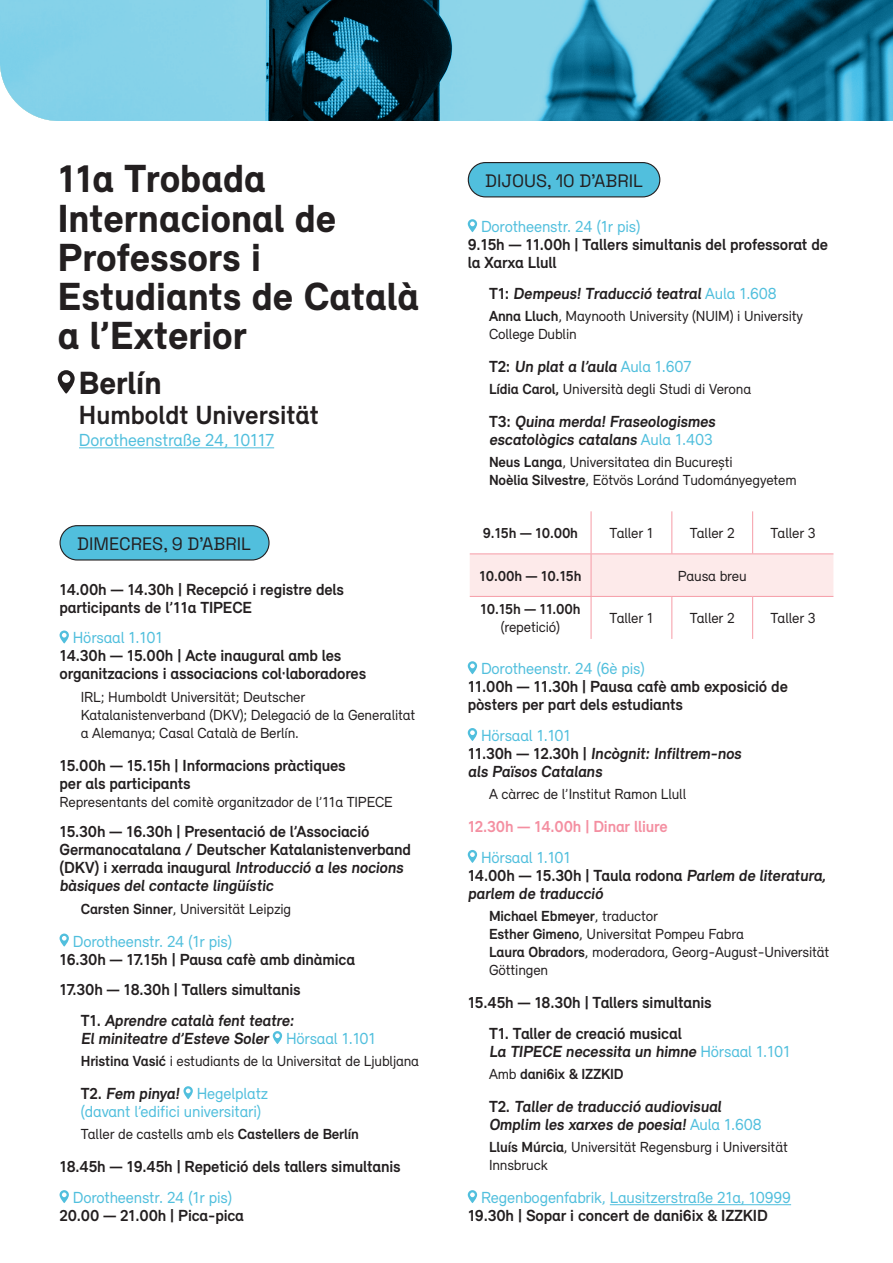
<style>
.page{position:relative;width:893px;height:1263px;background:#fff}
.page>*{position:absolute;margin:0;border:0;box-sizing:border-box;transform-origin:0 0}
.t1{font:900 40.35px/39.3px "Relevant";color:#231f20}
.t2{font:900 33px "Relevant";color:#231f20}
.t3{font:700 27px "Relevant";color:#231f20}
.DATA{font:300 18px "Space Grotesk";color:#231f20}
.t4{font:18px "Relevant";letter-spacing:-.01em;color:#51bfdd}
.TIT_activitat{font:700 16.5px/18px "Relevant";letter-spacing:-.01em;color:#231f20}
.TIT_activitat-2{font:16.5px/18px "Relevant";letter-spacing:-.01em;color:#51bfdd}
.TIT_activitat-3{font:700 16.5px "Relevant";letter-spacing:-.01em;color:#f48fa1}
.LLOC{font:15px/18px "Relevant";letter-spacing:-.01em;color:#231f20}
.LLOC-2{font:700 15px/18px "Relevant";letter-spacing:-.01em;color:#231f20;text-align:center}
.TIT_activitat-4{font:15px "Relevant";letter-spacing:-.01em;color:#231f20}
.s1{font-weight:400;color:#51bfdd}
.s2{font-weight:700}
.s3{font-weight:400}
.s4{font-weight:700;color:#231f20}
</style>
<div class="page">
<div style="left:60px;top:526px;width:209px;height:34px;background:#51bfdd;border-radius:17px"></div>
<div style="left:60px;top:525px;width:210px;height:35px;border:1px solid #231f20;border-radius:17px"></div>
<svg style="left:60px;top:630px;width:9px;height:13px"></svg>
<svg style="left:60px;top:933px;width:9px;height:13px"></svg>
<svg style="left:273px;top:1031px;width:9px;height:13px"></svg>
<svg style="left:183px;top:1086px;width:10px;height:13px"></svg>
<svg style="left:60px;top:1190px;width:9px;height:13px"></svg>
<div style="left:468px;top:163px;width:192px;height:34px;background:#51bfdd;border-radius:17px"></div>
<div style="left:468px;top:162px;width:192px;height:35px;border:1px solid #231f20;border-radius:17px"></div>
<svg style="left:0;top:0;width:893px;height:121px;background:#4890a8"></svg>
<hr style="left:79px;top:447px;width:195px;height:1px;background:#51bfdd">
<svg style="left:58px;top:370px;width:17px;height:23px"></svg>
<svg style="left:468px;top:219px;width:9px;height:13px"></svg>
<div style="left:470px;top:554px;width:363px;height:42px;background:#fdeaea"></div>
<hr style="left:470px;top:553px;width:121px;height:1px;background:#f69ca7">
<hr style="left:591px;top:553px;width:81px;height:1px;background:#f69ca7">
<hr style="left:672px;top:553px;width:81px;height:1px;background:#f69ca7">
<hr style="left:753px;top:553px;width:80px;height:1px;background:#f69ca7">
<hr style="left:470px;top:596px;width:121px;height:1px;background:#f69ca7">
<hr style="left:591px;top:596px;width:81px;height:1px;background:#f69ca7">
<hr style="left:672px;top:596px;width:81px;height:1px;background:#f69ca7">
<hr style="left:753px;top:596px;width:80px;height:1px;background:#f69ca7">
<hr style="left:591px;top:511px;width:1px;height:42px;background:#f69ca7">
<hr style="left:671px;top:511px;width:1px;height:42px;background:#f69ca7">
<hr style="left:752px;top:511px;width:1px;height:42px;background:#f69ca7">
<hr style="left:591px;top:554px;width:1px;height:42px;background:#f69ca7">
<hr style="left:591px;top:597px;width:1px;height:42px;background:#f69ca7">
<hr style="left:671px;top:597px;width:1px;height:42px;background:#f69ca7">
<hr style="left:752px;top:597px;width:1px;height:42px;background:#f69ca7">
<hr style="left:610px;top:1204px;width:181px;height:1px;background:#51bfdd">
<svg style="left:468px;top:661px;width:9px;height:13px"></svg>
<svg style="left:468px;top:728px;width:9px;height:13px"></svg>
<svg style="left:468px;top:850px;width:9px;height:13px"></svg>
<svg style="left:468px;top:1190px;width:9px;height:13px"></svg>
<p class="t1" style="left:58px;top:159px;width:210px">11a Trobada</p>
<p class="DATA" style="left:485px;top:168px;width:159px">DIJOUS, 10 D’ABRIL</p>
<p class="t1" style="left:58px;top:198px;width:363px">Internacional de<br>Professors i<br>Estudiants de Català a l’Exterior</p>
<p class="t2" style="left:79px;top:363px;width:84px">Berlín</p>
<p class="t3" style="left:79px;top:398px;width:242px">Humboldt Universität</p>
<p class="t4" style="left:79px;top:429px;width:197px">Dorotheenstraße 24, 10117</p>
<p class="TIT_activitat" style="left:468px;top:217px;width:362px;text-indent:13px"><span class="s1">Dorotheenstr. 24 (1r pis)<br></span>9.15h — 11.00h | Tallers simultanis del professorat de la Xarxa Llull</p>
<p class="TIT_activitat" style="left:489px;top:284px;width:289px">T1: Dempeus! Traducció teatral <span class="s1">Aula 1.608</span></p>
<p class="LLOC" style="left:489px;top:307px;width:316px"><span class="s2">Anna Lluch</span>, Maynooth University (NUIM) i University<br>College Dublin</p>
<p class="TIT_activitat" style="left:489px;top:357px;width:204px">T2: Un plat a l’aula <span class="s1">Aula 1.607</span></p>
<p class="LLOC" style="left:489px;top:380px;width:264px"><span class="s2">Lídia Carol,</span> Università degli Studi di Verona</p>
<p class="TIT_activitat" style="left:489px;top:412px;width:230px">T3: Quina merda! Fraseologismes escatològics catalans <span class="s1">Aula 1.403</span></p>
<p class="LLOC" style="left:489px;top:453px;width:245px"><span class="s2">Neus Langa</span>, Universitatea din București</p>
<p class="LLOC" style="left:489px;top:471px;width:309px"><span class="s2">Noèlia Silvestre</span>, Eötvös Loránd Tudományegyetem</p>
<p class="LLOC-2" style="left:483px;top:524px;width:97px">9.15h — 10.00h</p>
<p class="LLOC" style="left:610px;top:524px;width:45px">Taller 1</p>
<p class="LLOC" style="left:690px;top:524px;width:46px">Taller 2</p>
<p class="LLOC" style="left:770px;top:524px;width:47px">Taller 3</p>
<p class="LLOC-2" style="left:479px;top:566px;width:104px">10.00h — 10.15h</p>
<p class="LLOC" style="left:678px;top:566px;width:70px">Pausa breu</p>
<p class="LLOC-2" style="left:480px;top:600px;width:102px">10.15h — 11.00h <span class="s3">(repetició)</span></p>
<p class="LLOC" style="left:610px;top:609px;width:45px">Taller 1</p>
<p class="LLOC" style="left:690px;top:609px;width:46px">Taller 2</p>
<p class="LLOC" style="left:770px;top:609px;width:47px">Taller 3</p>
<p class="TIT_activitat" style="left:468px;top:659px;width:322px;text-indent:13px"><span class="s1">Dorotheenstr. 24 (6è pis)<br></span>11.00h — 11.30h | Pausa cafè amb exposició de pòsters per part dels estudiants</p>
<p class="TIT_activitat" style="left:468px;top:726px;width:278px;text-indent:13px"><span class="s1">Hörsaal 1.101<br></span>11.30h — 12.30h | Incògnit: Infiltrem-nos als Països Catalans</p>
<p class="LLOC" style="left:489px;top:785px;width:199px">A càrrec de l’Institut Ramon Llull</p>
<p class="TIT_activitat-3" style="left:468px;top:817px;width:202px">12.30h — 14.00h | Dinar lliure</p>
<p class="TIT_activitat" style="left:468px;top:848px;width:362px;text-indent:13px"><span class="s1">Hörsaal 1.101<br></span>14.00h — 15.30h | Taula rodona Parlem de literatura, parlem de traducció</p>
<p class="LLOC" style="left:489px;top:907px;width:342px"><span class="s2">Michael Ebmeyer</span>, traductor<br><span class="s2">Esther Gimeno</span>, Universitat Pompeu Fabra<br><span class="s2">Laura Obradors</span>, moderadora, Georg-August-Universität Göttingen</p>
<p class="TIT_activitat" style="left:468px;top:993px;width:245px">15.45h — 18.30h | Tallers simultanis</p>
<p class="TIT_activitat" style="left:489px;top:1024px;width:303px">T1. Taller de creació musical<br>La TIPECE necessita un himne <span class="s1">Hörsaal 1.101</span></p>
<p class="LLOC-2" style="left:489px;top:1065px;width:136px"><span class="s3">Amb</span> dani6ix &amp; IZZKID</p>
<p class="TIT_activitat" style="left:489px;top:1097px;width:274px">T2. Taller de traducció audiovisual<br>Omplim les xarxes de poesia! <span class="s1">Aula 1.608</span></p>
<p class="LLOC" style="left:489px;top:1138px;width:300px"><span class="s2">Lluís Múrcia</span>, Universität Regensburg i Universität<br>Innsbruck</p>
<p class="TIT_activitat-2" style="left:468px;top:1188px;width:325px;text-indent:13px">Regenbogenfabrik, Lausitzerstraße 21a, 10999<br><span class="s4">19.30h | Sopar i concert de dani6ix &amp; IZZKID</span></p>
<p class="DATA" style="left:77px;top:531px;width:175px">DIMECRES, 9 D’ABRIL</p>
<p class="TIT_activitat" style="left:60px;top:580px;width:286px">14.00h — 14.30h | Recepció i registre dels participants de l’11a TIPECE</p>
<p class="TIT_activitat" style="left:60px;top:629px;width:308px;text-indent:13px"><span class="s1">Hörsaal 1.101<br></span>14.30h — 15.00h | Acte inaugural amb les organitzacions i associacions col·laboradores</p>
<p class="LLOC" style="left:81px;top:687px;width:336px">IRL; Humboldt Universität; Deutscher<br>Katalanistenverband (DKV); Delegació de la Generalitat a Alemanya; Casal Català de Berlín.</p>
<p class="TIT_activitat" style="left:60px;top:756px;width:288px">15.00h — 15.15h | Informacions pràctiques per als participants</p>
<p class="TIT_activitat-4" style="left:60px;top:793px;width:335px">Representants del comitè organitzador de l’11a TIPECE</p>
<p class="TIT_activitat" style="left:60px;top:823px;width:353px">15.30h — 16.30h | Presentació de l’Associació Germanocatalana / Deutscher Katalanistenverband (DKV) i xerrada inaugural Introducció a les nocions bàsiques del contacte lingüístic</p>
<p class="LLOC" style="left:81px;top:899px;width:212px"><span class="s2">Carsten Sinner</span>, Universität Leipzig</p>
<p class="TIT_activitat" style="left:60px;top:932px;width:297px;text-indent:13px"><span class="s1">Dorotheenstr. 24 (1r pis)<br></span>16.30h — 17.15h | Pausa cafè amb dinàmica</p>
<p class="TIT_activitat" style="left:60px;top:980px;width:243px">17.30h — 18.30h | Tallers simultanis</p>
<p class="TIT_activitat" style="left:81px;top:1011px;width:296px">T1. Aprendre català fent teatre:<br>El miniteatre d’Esteve Soler <span class="s1">Hörsaal 1.101</span></p>
<p class="LLOC" style="left:81px;top:1052px;width:340px"><span class="s2">Hristina Vasić</span> i estudiants de la Universitat de Ljubljana</p>
<p class="TIT_activitat-2" style="left:81px;top:1084px;width:189px"><span class="s4">T2. Fem pinya!</span> Hegelplatz (davant l’edifici universitari)</p>
<p class="LLOC" style="left:81px;top:1125px;width:280px">Taller de castells amb els <span class="s2">Castellers de Berlín</span></p>
<p class="TIT_activitat" style="left:60px;top:1157px;width:343px">18.45h — 19.45h | Repetició dels tallers simultanis</p>
<p class="TIT_activitat-2" style="left:60px;top:1188px;width:186px;text-align:center">Dorotheenstr. 24 (1r pis)<br><span class="s4">20.00 — 21.00h | Pica-pica</span></p>
</div>
